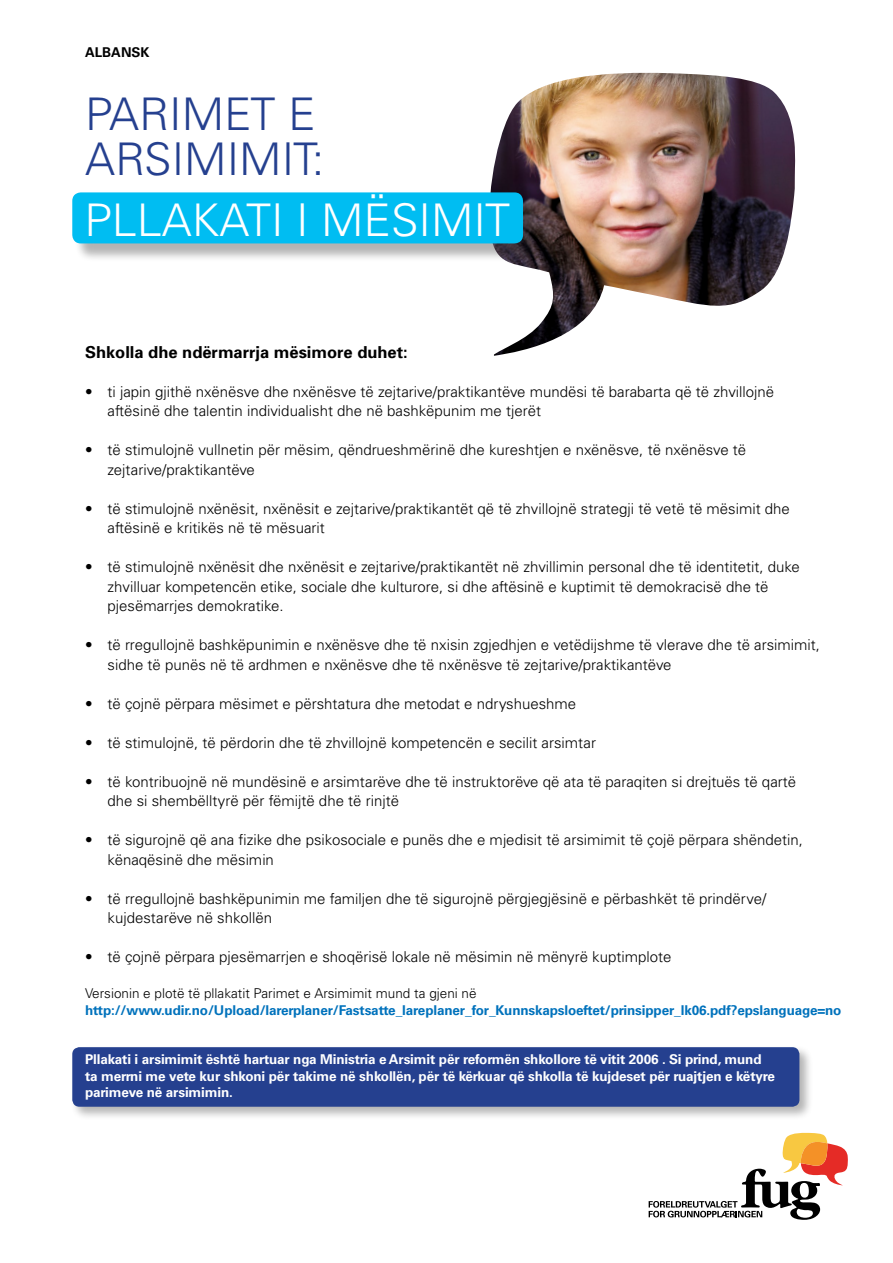
<style>
.page{position:relative;width:893px;height:1263px;background:#fff}
.page>*{position:absolute;margin:0;border:0;box-sizing:border-box;transform-origin:0 0}
.t1{font:300 45px/45px "Univers LT Std";color:#25408f}
.t2{font:300 45px "Univers LT Std";color:#fff}
.t3{font:700 16.5px "Univers";color:#000}
.t4{font:300 15px/19.5px "Univers LT Std";color:#000}
.t5{font:700 13.5px/16.5px "Univers LT Std";letter-spacing:-.01em;color:#fff}
.t6{font:700 13.5px "Univers LT Std";letter-spacing:-.01em;color:#0072bc}
.t7{font:300 13.5px "Univers LT Std";color:#000}
.t8{font:700 13.5px "Univers LT Std";color:#000}
</style>
<div class="page">
<img style="left:490px;top:72px;width:306px;height:284px">
<div style="left:74px;top:194px;width:468px;height:68px;background:#000;opacity:.3"></div>
<div style="left:72px;top:192px;width:451px;height:51px;background:#00bdf2;border-radius:9px"></div>
<div style="left:70px;top:1045px;width:744px;height:76px;background:#000;opacity:.3"></div>
<div style="left:72px;top:1047px;width:727px;height:60px;background:#25408f;border-radius:7px"></div>
<svg style="left:649px;top:1133px;width:199px;height:87px"></svg>
<p class="t8" style="left:85px;top:44px;width:57px">albansk</p>
<h1 class="t1" style="left:85px;top:92px;width:241px">Parimet e arsimimit:</h1>
<h1 class="t2" style="left:84px;top:192px;width:427px">Pllakati i mësimit</h1>
<p class="t3" style="left:85px;top:342px;width:324px">Shkolla dhe ndërmarrja mësimore duhet:</p>
<p class="t4" style="left:108px;top:381px;width:668px;text-indent:-22px">• ti japin gjithë nxënësve dhe nxënësve të zejtarive/praktikantëve mundësi të barabarta që të zhvillojnë aftësinë dhe talentin individualisht dhe në bashkëpunim me tjerët</p>
<p class="t4" style="left:108px;top:440px;width:640px;text-indent:-22px">• të stimulojnë vullnetin për mësim, qëndrueshmërinë dhe kureshtjen e nxënësve, të nxënësve të zejtarive/praktikantëve</p>
<p class="t4" style="left:108px;top:498px;width:684px;text-indent:-22px">• të stimulojnë nxënësit, nxënësit e zejtarive/praktikantët që të zhvillojnë strategji të vetë të mësimit dhe aftësinë e kritikës në të mësuarit</p>
<p class="t4" style="left:108px;top:557px;width:694px;text-indent:-22px">• të stimulojnë nxënësit dhe nxënësit e zejtarive/praktikantët në zhvillimin personal dhe të identitetit, duke zhvilluar kompetencën etike, sociale dhe kulturore, si dhe aftësinë e kuptimit të demokracisë dhe të pjesëmarrjes demokratike.</p>
<p class="t4" style="left:108px;top:635px;width:714px;text-indent:-22px">• të rregullojnë bashkëpunimin e nxënësve dhe të nxisin zgjedhjen e vetëdijshme të vlerave dhe të arsimimit, sidhe të punës në të ardhmen e nxënësve dhe të nxënësve të zejtarive/praktikantëve</p>
<p class="t4" style="left:85px;top:693px;width:493px">• të çojnë përpara mësimet e përshtatura dhe metodat e ndryshueshme</p>
<p class="t4" style="left:85px;top:732px;width:512px">• të stimulojnë, të përdorin dhe të zhvillojnë kompetencën e secilit arsimtar</p>
<p class="t4" style="left:108px;top:771px;width:690px;text-indent:-22px">• të kontribuojnë në mundësinë e arsimtarëve dhe të instruktorëve që ata të paraqiten si drejtuës të qartë dhe si shembëlltyrë për fëmijtë dhe të rinjtë</p>
<p class="t4" style="left:108px;top:830px;width:697px;text-indent:-22px">• të sigurojnë që ana fizike dhe psikosociale e punës dhe e mjedisit të arsimimit të çojë përpara shëndetin, kënaqësinë dhe mësimin</p>
<p class="t4" style="left:108px;top:888px;width:660px;text-indent:-22px">• të rregullojnë bashkëpunimin me familjen dhe të sigurojnë përgjegjësinë e përbashkët të prindërve/ kujdestarëve në shkollën</p>
<p class="t4" style="left:85px;top:947px;width:588px">• të çojnë përpara pjesëmarrjen e shoqërisë lokale në mësimin në mënyrë kuptimplote</p>
<p class="t7" style="left:85px;top:985px;width:393px">Versionin e plotë të pllakatit Parimet e Arsimimit mund ta gjeni në</p>
<p class="t6" style="left:85px;top:1002px;width:758px">http://www.udir.no/Upload/larerplaner/Fastsatte_lareplaner_for_Kunnskapsloeftet/prinsipper_lk06.pdf?epslanguage=no</p>
<p class="t5" style="left:85px;top:1051px;width:691px">Pllakati i arsimimit është hartuar nga Ministria e Arsimit për reformën shkollore të vitit 2006 . Si prind, mund ta merrni me vete kur shkoni për takime në shkollën, për të kërkuar që shkolla të kujdeset për ruajtjen e këtyre parimeve në arsimimin.</p>
</div>
